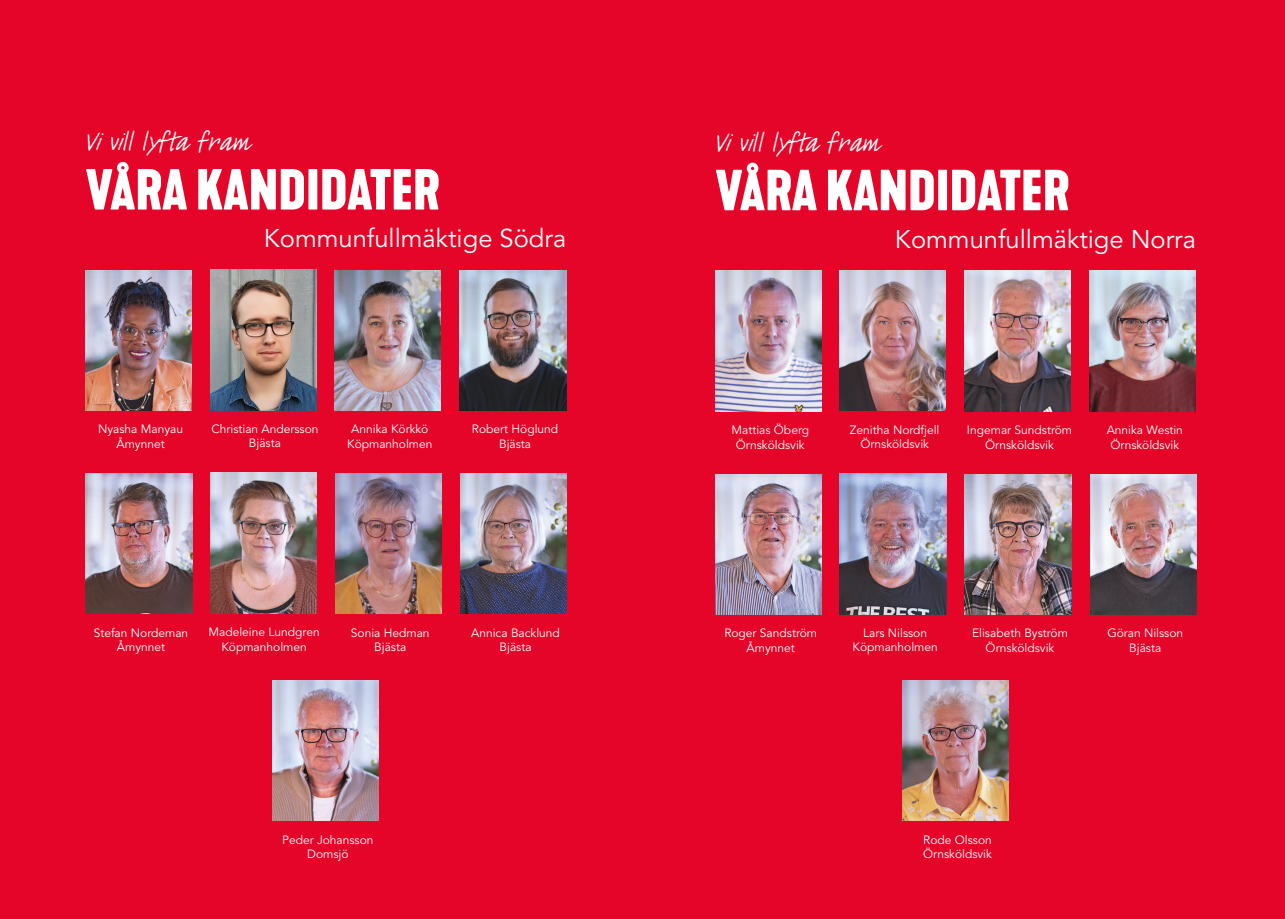
<style>
.page{position:relative;width:1285px;height:919px;background:#fff}
.page>*{position:absolute;margin:0;border:0;box-sizing:border-box;transform-origin:0 0}
.t1{font:700 54px "Kapra Neue Custom";color:#fff}
.t2{font:27px "GFY Clarice";color:#fff}
.t3{font:25.5px "Avenir LT Std";color:#fff}
.t4{font:12px/14.4px "Avenir LT Std";color:#fff;text-align:center}
</style>
<div class="page">
<div style="left:0;top:0;width:1284px;height:918px;background:#e40528"></div>
<img style="left:715px;top:271px;width:106px;height:140px">
<img style="left:839px;top:270px;width:106px;height:141px">
<img style="left:964px;top:271px;width:106px;height:140px">
<img style="left:1089px;top:271px;width:106px;height:140px">
<img style="left:715px;top:474px;width:106px;height:140px">
<img style="left:839px;top:473px;width:107px;height:141px">
<img style="left:964px;top:474px;width:106px;height:140px">
<img style="left:1090px;top:474px;width:106px;height:140px">
<img style="left:902px;top:680px;width:106px;height:140px">
<img style="left:85px;top:270px;width:107px;height:140px">
<img style="left:210px;top:270px;width:106px;height:140px">
<img style="left:334px;top:270px;width:107px;height:140px">
<img style="left:460px;top:270px;width:106px;height:140px">
<img style="left:86px;top:473px;width:106px;height:140px">
<img style="left:210px;top:473px;width:106px;height:140px">
<img style="left:335px;top:473px;width:106px;height:140px">
<img style="left:460px;top:473px;width:106px;height:140px">
<img style="left:272px;top:680px;width:107px;height:140px">
<h2 class="t2" style="left:86px;top:126px;width:165px">Vi vill lyfta fram</h2>
<h2 class="t2" style="left:715px;top:126px;width:165px">Vi vill lyfta fram</h2>
<h1 class="t1" style="left:86px;top:155px;width:356px">VÅRA KANDIDATER</h1>
<h1 class="t1" style="left:715px;top:155px;width:356px">VÅRA KANDIDATER</h1>
<h3 class="t3" style="left:264px;top:224px;width:304px">Kommunfullmäktige Södra</h3>
<h3 class="t3" style="left:894px;top:224px;width:302px">Kommunfullmäktige Norra</h3>
<p class="t4" style="left:98px;top:422px;width:86px">Nyasha Manyau<br>Åmynnet</p>
<p class="t4" style="left:211px;top:422px;width:109px">Christian Andersson<br>Bjästa</p>
<p class="t4" style="left:347px;top:422px;width:87px">Annika Körkkö<br>Köpmanholmen</p>
<p class="t4" style="left:472px;top:422px;width:88px">Robert Höglund<br>Bjästa</p>
<p class="t4" style="left:731px;top:423px;width:79px">Mattias Öberg<br>Örnsköldsvik</p>
<p class="t4" style="left:849px;top:422px;width:91px">Zenitha Nordfjell<br>Örnsköldsvik</p>
<p class="t4" style="left:966px;top:423px;width:107px">Ingemar Sundström<br>Örnsköldsvik</p>
<p class="t4" style="left:1106px;top:423px;width:78px">Annika Westin<br>Örnsköldsvik</p>
<p class="t4" style="left:94px;top:625px;width:96px">Stefan Nordeman<br>Åmynnet</p>
<p class="t4" style="left:208px;top:625px;width:113px">Madeleine Lundgren<br>Köpmanholmen</p>
<p class="t4" style="left:351px;top:625px;width:80px">Sonia Hedman<br>Bjästa</p>
<p class="t4" style="left:471px;top:625px;width:90px">Annica Backlund<br>Bjästa</p>
<p class="t4" style="left:724px;top:626px;width:94px">Roger Sandström<br>Åmynnet</p>
<p class="t4" style="left:852px;top:626px;width:87px">Lars Nilsson<br>Köpmanholmen</p>
<p class="t4" style="left:971px;top:626px;width:97px">Elisabeth Byström<br>Örnsköldsvik</p>
<p class="t4" style="left:1107px;top:626px;width:77px">Göran Nilsson<br>Bjästa</p>
<p class="t4" style="left:282px;top:832px;width:93px">Peder Johansson<br>Domsjö</p>
<p class="t4" style="left:923px;top:832px;width:70px;text-align:left">Rode Olsson<br>Örnsköldsvik</p>
</div>
